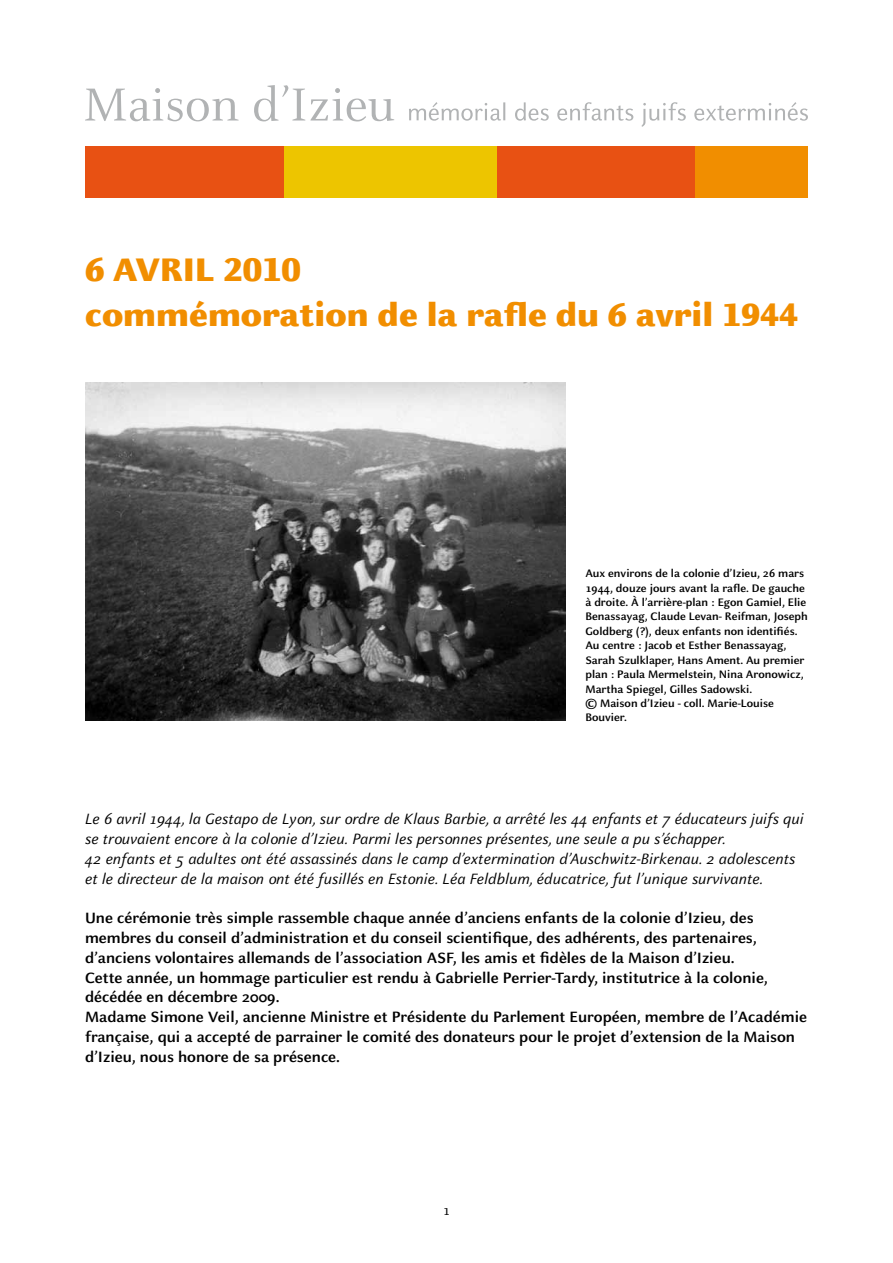
<style>
.page{position:relative;width:893px;height:1263px;background:#fff}
.page>*{position:absolute;margin:0;border:0;box-sizing:border-box;transform-origin:0 0}
.t1{font:900 36px "Celeste Sans Offc";color:#f18e00}
.t2{font:900 35.25px "Celeste Sans Offc";color:#f18e00}
.t3{font:700 16.5px/19.8px "Celeste Sans";color:#000}
.t4{font:italic 16.5px/19.8px "Celeste Sans Pro";color:#000}
.t5{font:15px "Celeste Sans";color:#000}
.t6{font:700 12px/14.4px "Celeste Sans";color:#000}
</style>
<div class="page">
<svg style="left:85px;top:85px;width:309px;height:37px"></svg>
<svg style="left:409px;top:102px;width:399px;height:25px"></svg>
<div style="left:495px;top:147px;width:200px;height:51px;background:#e85113"></div>
<div style="left:695px;top:147px;width:113px;height:51px;background:#f18e00"></div>
<div style="left:85px;top:147px;width:199px;height:51px;background:#e85113"></div>
<div style="left:284px;top:147px;width:212px;height:51px;background:#edc500"></div>
<img style="left:85px;top:383px;width:480px;height:337px">
<h1 class="t1" style="left:85px;top:249px;width:218px">6 AVRIL 2010</h1>
<h2 class="t2" style="left:85px;top:295px;width:715px">commémoration de la rafle du 6 avril 1944</h2>
<p class="t6" style="left:585px;top:566px;width:224px">Aux environs de la colonie d’Izieu, 26 mars 1944, douze jours avant la rafle. De gauche à droite. À l’arrière-plan : Egon Gamiel, Elie Benassayag, Claude Levan- Reifman, Joseph Goldberg (?), deux enfants non identifiés.<br>Au centre : Jacob et Esther Benassayag, Sarah Szulklaper, Hans Ament. Au premier plan : Paula Mermelstein, Nina Aronowicz, Martha Spiegel, Gilles Sadowski.<br>© Maison d’Izieu - coll. Marie-Louise Bouvier.</p>
<p class="t4" style="left:85px;top:808px;width:720px">Le 6 avril 1944, la Gestapo de Lyon, sur ordre de Klaus Barbie, a arrêté les 44 enfants et 7 éducateurs juifs qui se trouvaient encore à la colonie d’Izieu. Parmi les personnes présentes, une seule a pu s’échapper.<br>42 enfants et 5 adultes ont été assassinés dans le camp d’extermination d’Auschwitz-Birkenau. 2 adolescents et le directeur de la maison ont été fusillés en Estonie. Léa Feldblum, éducatrice, fut l’unique survivante.</p>
<p class="t3" style="left:85px;top:908px;width:723px">Une cérémonie très simple rassemble chaque année d’anciens enfants de la colonie d’Izieu, des membres du conseil d’administration et du conseil scientifique, des adhérents, des partenaires, d’anciens volontaires allemands de l’association ASF, les amis et fidèles de la Maison d’Izieu.<br>Cette année, un hommage particulier est rendu à Gabrielle Perrier-Tardy, institutrice à la colonie, décédée en décembre 2009.<br>Madame Simone Veil, ancienne Ministre et Présidente du Parlement Européen, membre de l’Académie française, qui a accepté de parrainer le comité des donateurs pour le projet d’extension de la Maison d’Izieu, nous honore de sa présence.</p>
<p class="t5" style="left:443px;top:1201px;width:9px">1</p>
</div>
